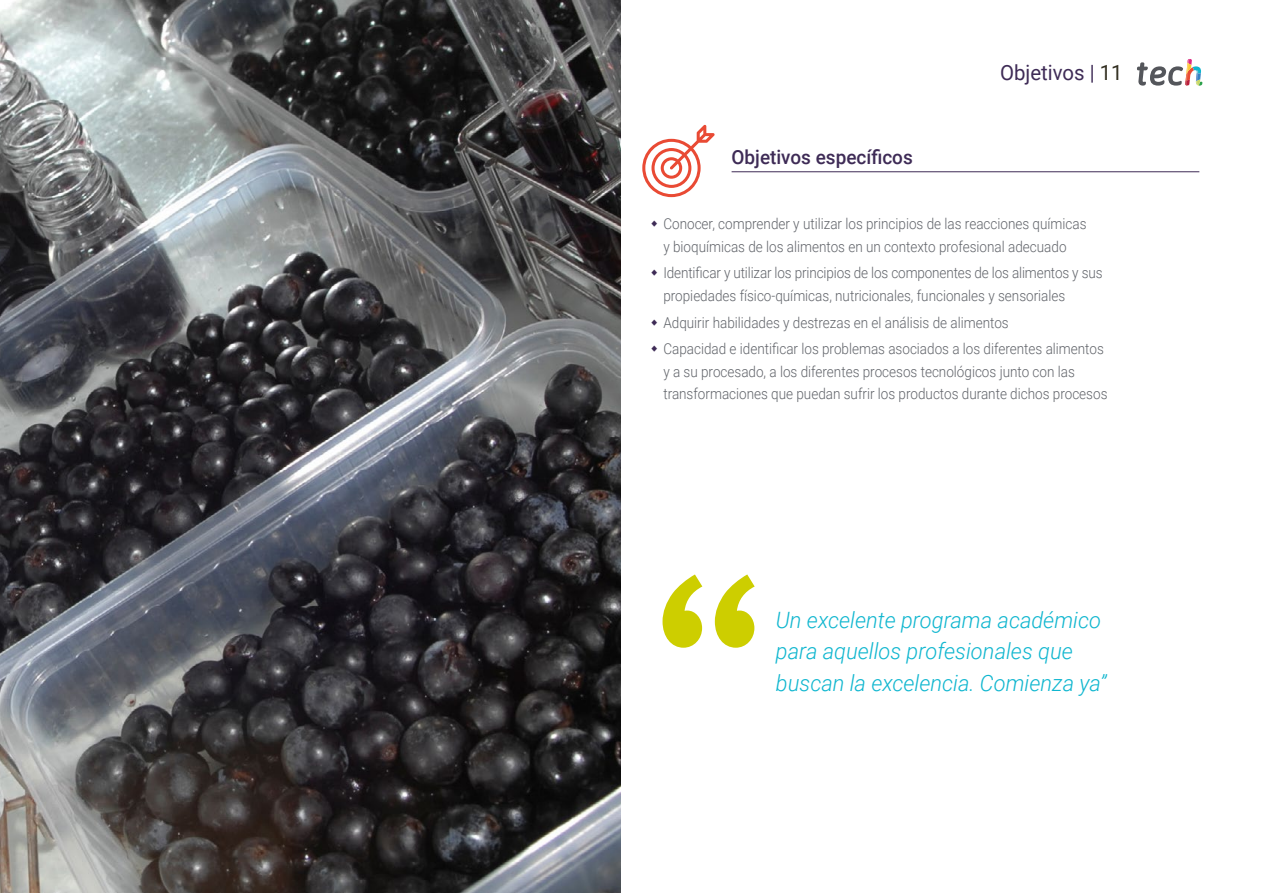
<style>
.page{position:relative;width:1263px;height:893px;background:#fff}
.page>*{position:absolute;margin:0;border:0;box-sizing:border-box;transform-origin:0 0}
.t1{font:italic 300 22.5px/31.5px "Roboto";color:#0fb6cf}
.t2{font:21px "Roboto";color:#3e2b56}
.t3{font:500 19.5px "Roboto";color:#3e2b56}
.t4{font:300 15px/22.5px "Roboto";color:#61646a;scale:.9 1}
.s1{color:#312e20}
</style>
<div class="page">
<hr style="left:732px;top:171px;width:467px;height:1px;background:#3e2b56">
<svg style="left:642px;top:125px;width:73px;height:72px"></svg>
<img style="left:0;top:0;width:621px;height:893px">
<svg style="left:1137px;top:59px;width:65px;height:27px"></svg>
<svg style="left:662px;top:574px;width:93px;height:74px"></svg>
<h3 class="t3" style="left:732px;top:144px;width:183px">Objetivos específicos</h3>
<h2 class="t2" style="left:1000px;top:57px;width:124px">Objetivos | <span class="s1">11</span></h2>
<p class="t4" style="left:663px;top:212px;width:472px">Conocer, comprender y utilizar los principios de las reacciones químicas y bioquímicas de los alimentos en un contexto profesional adecuado</p>
<p class="t4" style="left:663px;top:261px;width:489px">Identificar y utilizar los principios de los componentes de los alimentos y sus propiedades físico-químicas, nutricionales, funcionales y sensoriales</p>
<p class="t4" style="left:663px;top:308px;width:491px;line-height:26.7px">Adquirir habilidades y destrezas en el análisis de alimentos<br>Capacidad e identificar los problemas asociados a los diferentes alimentos</p>
<p class="t4" style="left:663px;top:360px;width:495px">y a su procesado, a los diferentes procesos tecnológicos junto con las transformaciones que puedan sufrir los productos durante dichos procesos</p>
<h1 class="t1" style="left:776px;top:603px;width:332px">Un excelente programa académico para aquellos profesionales que buscan la excelencia. Comienza ya”</h1>
</div>
